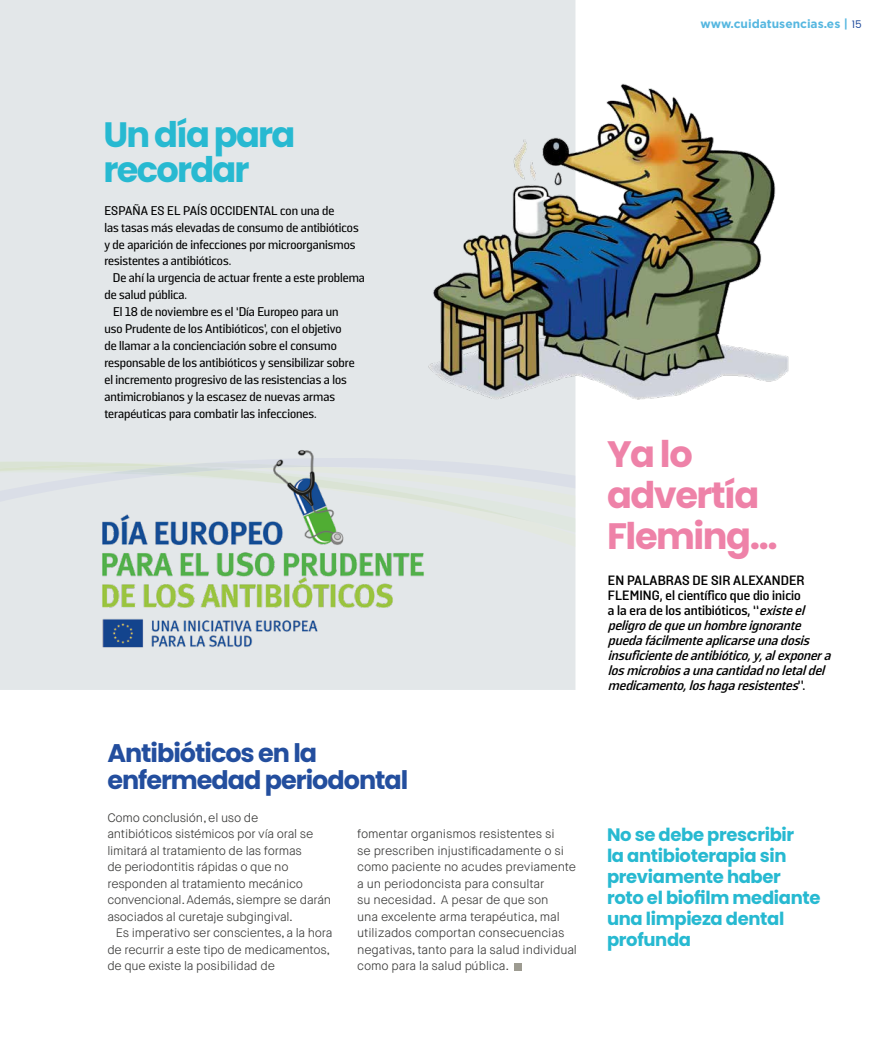
<style>
.page{position:relative;width:893px;height:1042px;background:#fff}
.page>*{position:absolute;margin:0;border:0;box-sizing:border-box;transform-origin:0 0}
.t1{font:700 36.75px/40.8px "Poppins";letter-spacing:-.04em;color:#ee82a8}
.t2{font:700 35.25px/35.7px "Poppins";letter-spacing:-.05em;color:#27b9d1}
.t3{font:700 25.5px/27px "Poppins";letter-spacing:-.04em;color:#234e9e}
.t4{font:700 18px/21px "Poppins";letter-spacing:-.02em;color:#27b9d1}
.t5{font:italic 700 13.5px/15px "Solido";color:#000}
.t6{font:500 12.6px/17px "Solido";color:#000}
.t7{font:300 12.3px/16.5px "Maison Neue";letter-spacing:-.02em;color:#3c3c3b}
.t8{font:700 12px "Gotham HTF";color:#56b7e0}
.s1{font-family:"Poppins";font-weight:400;font-size:10.5px;color:#234e9e}
.s2{font-style:normal}
</style>
<div class="page">
<div style="left:0;top:0;width:575px;height:459px;background:#e3e7e9"></div>
<div style="left:0;top:625px;width:252px;height:65px;background:#e3e7e9"></div>
<div style="left:252px;top:625px;width:323px;height:65px;background:#e3e7e9"></div>
<svg style="left:0;top:459px;width:575px;height:166px;background:#e2e6e7"></svg>
<svg style="left:0;top:463px;width:90px;height:37px;background:#dee3e3"></svg>
<div style="left:514px;top:963px;width:7px;height:7px;background:#9d9b91"></div>
<img style="left:410px;top:63px;width:379px;height:354px">
<img style="left:90px;top:436px;width:349px;height:226px">
<h2 class="t2" style="left:104px;top:117px;width:193px">Un día para recordar</h2>
<p class="t6" style="left:104px;top:202px;width:256px">ESPAÑA ES EL PAÍS OCCIDENTAL con una de<br>las tasas más elevadas de consumo de antibióticos y de aparición de infecciones por microorganismos resistentes a antibióticos.</p>
<p class="t6" style="left:113px;top:270px;width:254px">De ahí la urgencia de actuar frente a este problema</p>
<p class="t6" style="left:104px;top:287px;width:84px">de salud pública.</p>
<p class="t6" style="left:113px;top:304px;width:227px">El 18 de noviembre es el ‘Día Europeo para un</p>
<p class="t6" style="left:104px;top:321px;width:239px">uso Prudente de los Antibióticos’, con el objetivo</p>
<p class="t6" style="left:104px;top:338px;width:234px">de llamar a la concienciación sobre el consumo</p>
<p class="t6" style="left:104px;top:355px;width:252px">responsable de los antibióticos y sensibilizar sobre</p>
<p class="t6" style="left:104px;top:372px;width:244px">el incremento progresivo de las resistencias a los</p>
<p class="t6" style="left:104px;top:388px;width:232px">antimicrobianos y la escasez de nuevas armas</p>
<p class="t6" style="left:104px;top:405px;width:214px">terapéuticas para combatir las infecciones.</p>
<p class="t8" style="left:701px;top:17px;width:163px">www.cuidatusencias.es | <span class="s1">15</span></p>
<h1 class="t1" style="left:607px;top:434px;width:172px">Ya lo advertía<br>Fleming…</h1>
<p class="t5" style="left:608px;top:573px;width:229px"><span class="s2">EN PALABRAS DE SIR ALEXANDER FLEMING, el científico que dio inicio<br>a la era de los antibióticos, “</span>existeel peligrodequeunhombreignorante puedafácilmenteaplicarseunadosis insuficientedeantibiótico,y,alexponera losmicrobiosaunacantidadnoletaldel medicamento,loshagaresistentes<span class="s2">" .</span></p>
<h3 class="t3" style="left:107px;top:739px;width:302px">Antibióticos en la enfermedad periodontal</h3>
<p class="t7" style="left:107px;top:809px;width:225px">Como conclusión, el uso de<br>antibióticos sistémicos por vía oral se limitará al tratamiento de las formas<br>de periodontitis rápidas o que no responden al tratamiento mecánico convencional. Además, siempre se darán asociados al curetaje subgingival.</p>
<p class="t7" style="left:107px;top:925px;width:227px;text-indent:9px">Es imperativo ser conscientes, a la hora de recurrir a este tipo de medicamentos, de que existe la posibilidad de</p>
<p class="t7" style="left:357px;top:826px;width:221px">fomentar organismos resistentes si<br>se prescriben injustificadamente o si como paciente no acudes previamente a un periodoncista para consultar<br>su necesidad. A pesar de que son<br>una excelente arma terapéutica, mal utilizados comportan consecuencias negativas, tanto para la salud individual como para la salud pública.</p>
<h3 class="t4" style="left:607px;top:824px;width:215px">No se debe prescribir<br>la antibioterapia sin previamente haber roto el biofilm mediante una limpieza dental profunda</h3>
</div>
